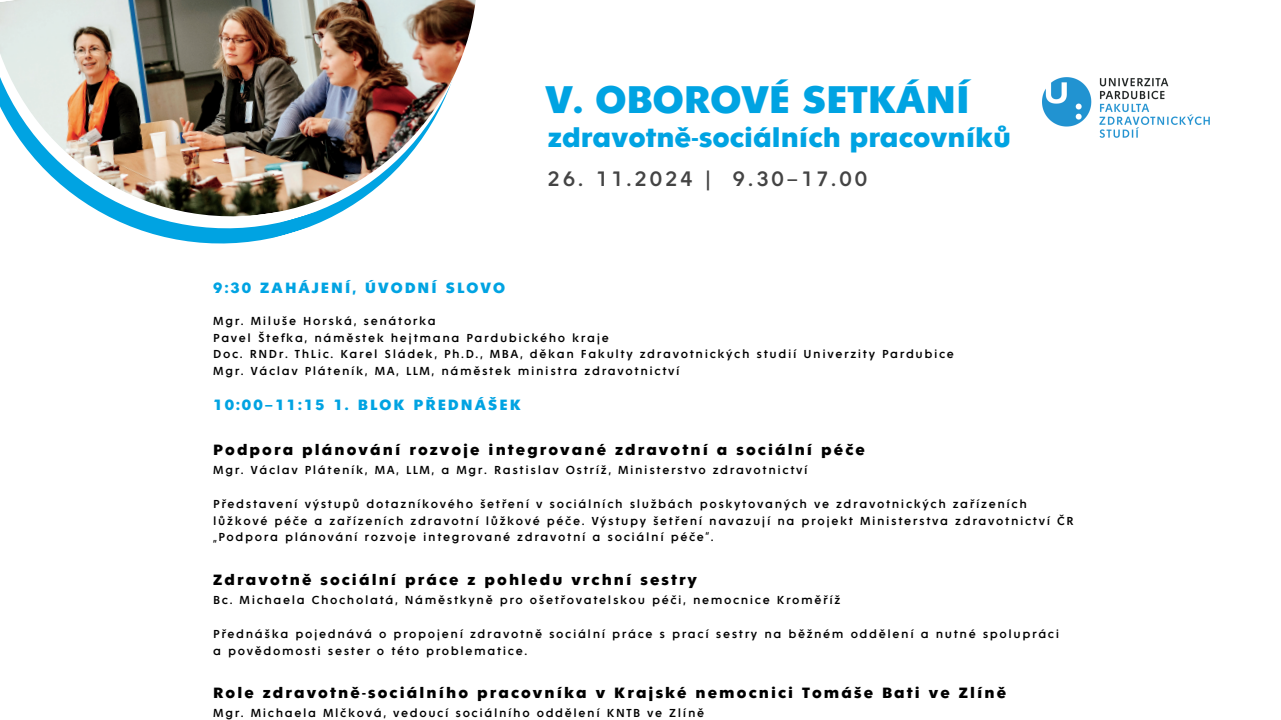
<style>
.page{position:relative;width:1281px;height:720px;background:#fff}
.page>*{position:absolute;margin:0;border:0;box-sizing:border-box;transform-origin:0 0}
.t1{font:700 41.75px "Fenomen Sans";color:#00a3e2}
.t2{font:700 28.75px "Fenomen Sans";color:#00a3e2}
.t3{font:22.5px "Fenomen Sans";letter-spacing:.13em;color:#444}
.t4{font:700 16.12px "Fenomen Sans";letter-spacing:.13em;color:#000}
.t5{font:700 16.12px "Fenomen Sans";letter-spacing:.13em;color:#00a3e2}
.t6{font:12.5px/16.9px "Fenomen Sans";letter-spacing:.13em;color:#000}
</style>
<div class="page">
<svg style="left:147px;top:232px;width:146px;height:12px;fill:#00a3e2"></svg>
<img style="left:0;top:0;width:476px;height:232px">
<img style="left:1042px;top:78px;width:167px;height:60px">
<h2 class="t1" style="left:545px;top:71px;width:426px">V. OBOROVÉ SETKÁNÍ</h2>
<p class="t2" style="left:548px;top:118px;width:464px">zdravotně-sociálních pracovníků</p>
<h3 class="t3" style="left:547px;top:163px;width:321px">26. 11.2024 | 9.30–17.00</h3>
<h3 class="t5" style="left:213px;top:277px;width:293px">9:30 ZAHÁJENÍ, ÚVODNÍ SLOVO</h3>
<p class="t6" style="left:213px;top:311px;width:224px">Mgr. Miluše Horská, senátorka</p>
<p class="t6" style="left:213px;top:328px;width:397px">Pavel Štefka, náměstek hejtmana Pardubického kraje</p>
<p class="t6" style="left:213px;top:345px;width:742px">Doc. RNDr. ThLic. Karel Sládek, Ph.D., MBA, děkan Fakulty zdravotnických studií Univerzity Pardubice</p>
<p class="t6" style="left:213px;top:362px;width:468px">Mgr. Václav Pláteník, MA, LLM, náměstek ministra zdravotnictví</p>
<h3 class="t5" style="left:213px;top:394px;width:309px">10:00–11:15 1. BLOK PŘEDNÁŠEK</h3>
<p class="t4" style="left:213px;top:439px;width:653px">Podpora plánování rozvoje integrované zdravotní a sociální péče</p>
<p class="t6" style="left:213px;top:460px;width:596px">Mgr. Václav Pláteník, MA, LLM, a Mgr. Rastislav Ostríž, Ministerstvo zdravotnictví</p>
<p class="t6" style="left:213px;top:494px;width:862px">Představení výstupů dotazníkového šetření v sociálních službách poskytovaných ve zdravotnických zařízeních lůžkové péče a zařízeních zdravotní lůžkové péče. Výstupy šetření navazují na projekt Ministerstva zdravotnictví ČR „Podpora plánování rozvoje integrované zdravotní a sociální péče“.</p>
<p class="t4" style="left:213px;top:569px;width:485px">Zdravotně sociální práce z pohledu vrchní sestry</p>
<p class="t6" style="left:213px;top:590px;width:628px">Bc. Michaela Chocholatá, Náměstkyně pro ošetřovatelskou péči, nemocnice Kroměříž</p>
<p class="t6" style="left:213px;top:624px;width:847px">Přednáška pojednává o propojení zdravotně sociální práce s prací sestry na běžném oddělení a nutné spolupráci</p>
<p class="t6" style="left:213px;top:641px;width:316px">a povědomosti sester o této problematice.</p>
<h4 class="t4" style="left:213px;top:682px;width:794px">Role zdravotně-sociálního pracovníka v Krajské nemocnici Tomáše Bati ve Zlíně</h4>
<h4 class="t6" style="left:213px;top:704px;width:492px">Mgr. Michaela Mlčková, vedoucí sociálního oddělení KNTB ve Zlíně</h4>
</div>
